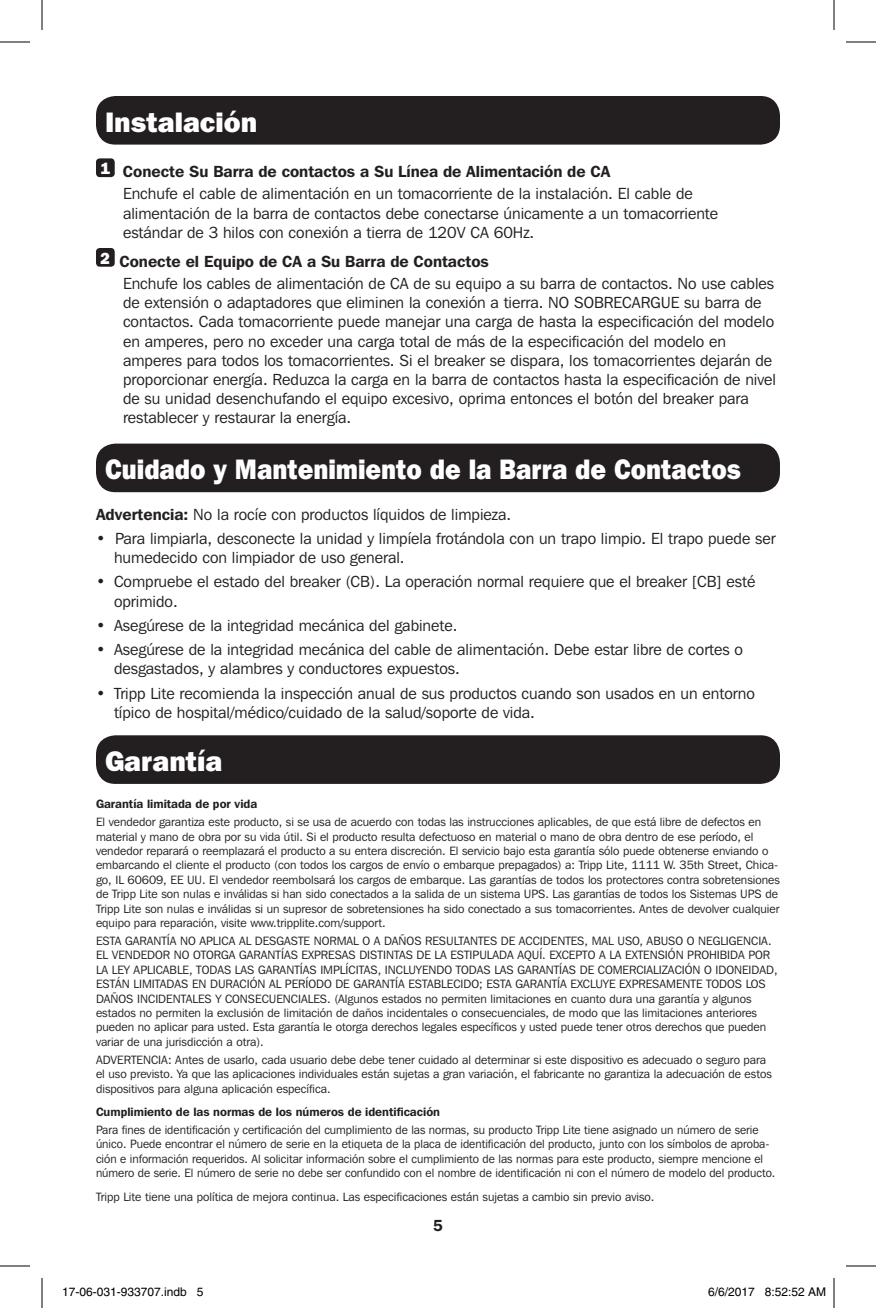
<style>
.page{position:relative;width:876px;height:1308px;background:#fff}
.page>*{position:absolute;margin:0;border:0;box-sizing:border-box;transform-origin:0 0}
.t1{font:800 28px "Franklin Gothic IT Cby BT";color:#fff;scale:.91 1}
.t2{font:800 28px "Franklin Gothic IT Cby BT";color:#fff}
.t3{font:16px/19.2px "Franklin Gothic IT Cby BT";color:#231f20}
.t4{font:600 16px "Franklin Gothic IT Cby BT";color:#231f20}
.t5{font:800 16px "Franklin Gothic IT Cby BT";color:#fff}
.t6{font:12px/14.4px "Franklin Gothic IT Cby BT";color:#231f20}
.t7{font:600 12px "Franklin Gothic IT Cby BT";color:#231f20}
.t8{font:12px "Helvetica";color:#000}
.s1{font-weight:600}
</style>
<div class="page">
<div style="left:96px;top:96px;width:684px;height:49px;background:#231f20;border-radius:19px"></div>
<div style="left:96px;top:444px;width:684px;height:48px;background:#231f20;border-radius:19px"></div>
<div style="left:96px;top:158px;width:19px;height:19px;background:#231f20;border-radius:4px"></div>
<div style="left:96px;top:248px;width:19px;height:19px;background:#231f20;border-radius:4px"></div>
<div style="left:96px;top:735px;width:684px;height:49px;background:#231f20;border-radius:19px"></div>
<hr style="left:0;top:42px;width:30px;height:1px;background:#000">
<hr style="left:846px;top:42px;width:30px;height:1px;background:#000">
<hr style="left:0;top:1266px;width:30px;height:1px;background:#000">
<hr style="left:846px;top:1266px;width:30px;height:1px;background:#000">
<hr style="left:42px;top:0;width:1px;height:30px;background:#000">
<hr style="left:42px;top:1278px;width:1px;height:30px;background:#000">
<hr style="left:834px;top:0;width:1px;height:30px;background:#000">
<hr style="left:834px;top:1278px;width:1px;height:30px;background:#000">
<p class="t2" style="left:105px;top:104px;width:154px">Instalación</p>
<p class="t5" style="left:100px;top:158px;width:11px">1</p>
<p class="t4" style="left:123px;top:161px;width:489px">Conecte Su Barra de contactos a Su Línea de Alimentación de CA</p>
<p class="t3" style="left:123px;top:184px;width:597px">Enchufe el cable de alimentación en un tomacorriente de la instalación. El cable de alimentación de la barra de contactos debe conectarse únicamente a un tomacorriente estándar de 3 hilos con conexión a tierra de 120V CA 60Hz.</p>
<p class="t5" style="left:100px;top:248px;width:11px">2</p>
<p class="t4" style="left:120px;top:251px;width:371px">Conecte el Equipo de CA a Su Barra de Contactos</p>
<p class="t3" style="left:123px;top:274px;width:655px">Enchufe los cables de alimentación de CA de su equipo a su barra de contactos. No use cables de extensión o adaptadores que eliminen la conexión a tierra. NO SOBRECARGUE su barra de contactos. Cada tomacorriente puede manejar una carga de hasta la especificación del modelo en amperes, pero no exceder una carga total de más de la especificación del modelo en amperes para todos los tomacorrientes. Si el breaker se dispara, los tomacorrientes dejarán de proporcionar energía. Reduzca la carga en la barra de contactos hasta la especificación de nivel de su unidad desenchufando el equipo excesivo, oprima entonces el botón del breaker para restablecer y restaurar la energía.</p>
<p class="t1" style="left:105px;top:451px;width:701px">Cuidado y Mantenimiento de la Barra de Contactos</p>
<p class="t3" style="left:96px;top:504px;width:417px"><span class="s1">Advertencia:</span> No la rocíe con productos líquidos de limpieza.</p>
<p class="t3" style="left:114px;top:529px;width:663px;text-indent:-18px">• Para limpiarla, desconecte la unidad y limpíela frotándola con un trapo limpio. El trapo puede ser humedecido con limpiador de uso general.</p>
<p class="t3" style="left:114px;top:572px;width:643px;text-indent:-18px">• Compruebe el estado del breaker (CB). La operación normal requiere que el breaker [CB] esté oprimido.</p>
<p class="t3" style="left:96px;top:615px;width:363px">• Asegúrese de la integridad mecánica del gabinete.</p>
<p class="t3" style="left:114px;top:640px;width:631px;text-indent:-18px">• Asegúrese de la integridad mecánica del cable de alimentación. Debe estar libre de cortes o desgastados, y alambres y conductores expuestos.</p>
<p class="t3" style="left:114px;top:683px;width:642px;text-indent:-18px">• Tripp Lite recomienda la inspección anual de sus productos cuando son usados en un entorno típico de hospital/médico/cuidado de la salud/soporte de vida.</p>
<p class="t2" style="left:105px;top:743px;width:119px">Garantía</p>
<p class="t7" style="left:96px;top:796px;width:163px">Garantía limitada de por vida</p>
<p class="t6" style="left:96px;top:815px;width:686px">El vendedor garantiza este producto, si se usa de acuerdo con todas las instrucciones aplicables, de que está libre de defectos en material y mano de obra por su vida útil. Si el producto resulta defectuoso en material o mano de obra dentro de ese período, el vendedor reparará o reemplazará el producto a su entera discreción. El servicio bajo esta garantía sólo puede obtenerse enviando o embarcando el cliente el producto (con todos los cargos de envío o embarque prepagados) a: Tripp Lite, 1111 W. 35th Street, Chica&shy;go, IL 60609, EE UU. El vendedor reembolsará los cargos de embarque. Las garantías de todos los protectores contra sobretensiones de Tripp Lite son nulas e inválidas si han sido conectados a la salida de un sistema UPS. Las garantías de todos los Sistemas UPS de Tripp Lite son nulas e inválidas si un supresor de sobretensiones ha sido conectado a sus tomacorrientes. Antes de devolver cualquier equipo para reparación, visite www.tripplite.com/support.</p>
<p class="t6" style="left:96px;top:933px;width:683px">ESTA GARANTÍA NO APLICA AL DESGASTE NORMAL O A DAÑOS RESULTANTES DE ACCIDENTES, MAL USO, ABUSO O NEGLIGENCIA.<br>EL VENDEDOR NO OTORGA GARANTÍAS EXPRESAS DISTINTAS DE LA ESTIPULADA AQUÍ. EXCEPTO A LA EXTENSIÓN PROHIBIDA POR LA LEY APLICABLE, TODAS LAS GARANTÍAS IMPLÍCITAS, INCLUYENDO TODAS LAS GARANTÍAS DE COMERCIALIZACIÓN O IDONEIDAD, ESTÁN LIMITADAS EN DURACIÓN AL PERÍODO DE GARANTÍA ESTABLECIDO; ESTA GARANTÍA EXCLUYE EXPRESAMENTE TODOS LOS DAÑOS INCIDENTALES Y CONSECUENCIALES. (Algunos estados no permiten limitaciones en cuanto dura una garantía y algunos estados no permiten la exclusión de limitación de daños incidentales o consecuenciales, de modo que las limitaciones anteriores pueden no aplicar para usted. Esta garantía le otorga derechos legales específicos y usted puede tener otros derechos que pueden variar de una jurisdicción a otra).</p>
<p class="t6" style="left:96px;top:1052px;width:677px">ADVERTENCIA: Antes de usarlo, cada usuario debe debe tener cuidado al determinar si este dispositivo es adecuado o seguro para el uso previsto. Ya que las aplicaciones individuales están sujetas a gran variación, el fabricante no garantiza la adecuación de estos dispositivos para alguna aplicación específica.</p>
<p class="t7" style="left:96px;top:1104px;width:346px">Cumplimiento de las normas de los números de identificación</p>
<p class="t6" style="left:96px;top:1122px;width:681px">Para fines de identificación y certificación del cumplimiento de las normas, su producto Tripp Lite tiene asignado un número de serie único. Puede encontrar el número de serie en la etiqueta de la placa de identificación del producto, junto con los símbolos de aproba&shy;ción e información requeridos. Al solicitar información sobre el cumplimiento de las normas para este producto, siempre mencione el número de serie. El número de serie no debe ser confundido con el nombre de identificación ni con el número de modelo del producto.</p>
<p class="t6" style="left:96px;top:1189px;width:560px">Tripp Lite tiene una política de mejora continua. Las especificaciones están sujetas a cambio sin previo aviso.</p>
<p class="t4" style="left:433px;top:1215px;width:11px">5</p>
<p class="t8" style="left:62px;top:1285px;width:143px">17-06-031-933707.indb 5</p>
<p class="t8" style="left:708px;top:1285px;width:120px">6/6/2017 8:52:52 AM</p>
</div>
